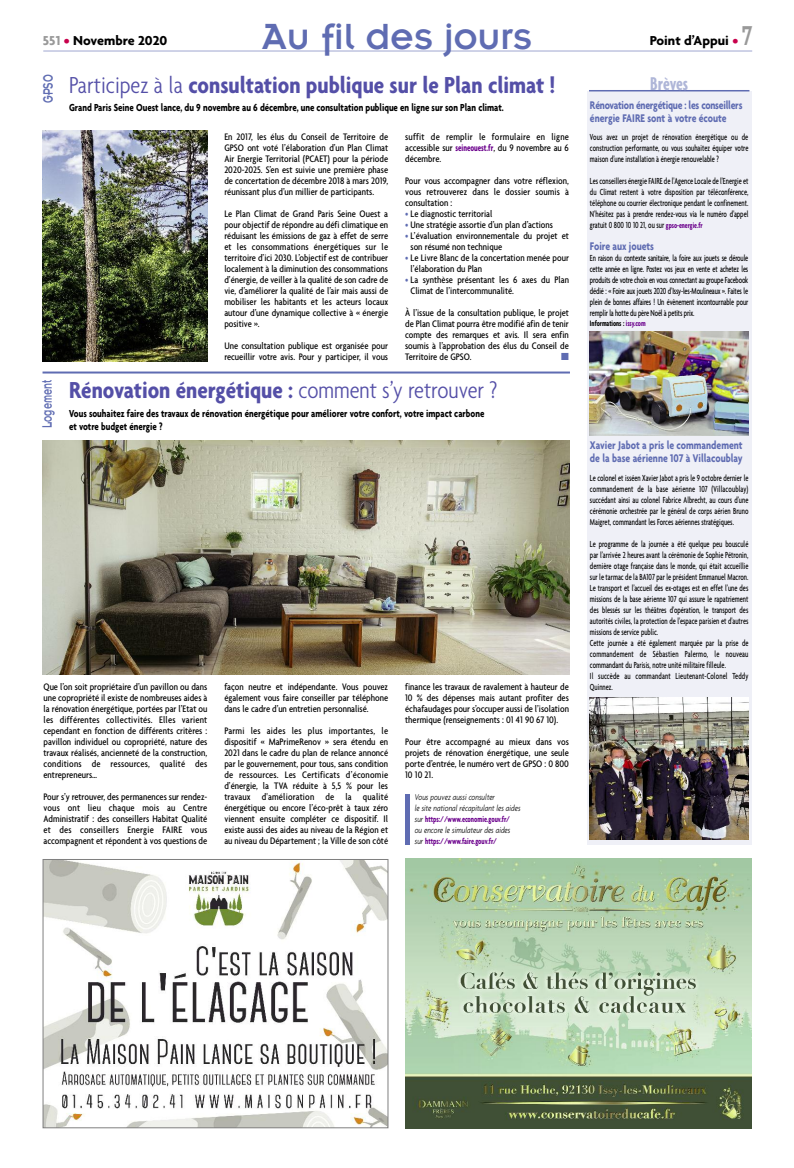
<style>
.page{position:relative;width:794px;height:1168px;background:#fff}
.page>*{position:absolute;margin:0;border:0;box-sizing:border-box;transform-origin:0 0}
.t1{font:40px "Insignia";color:#5f6cb2}
.t2{font:700 condensed 25px "Agenda";color:#544fa7}
.t3{font:700 extra-condensed 20px "Agenda";color:#afb6d8}
.t4{font:15px "Insignia";color:#5f6cb2;scale:.7 1}
.t5{font:700 14px "Agenda";color:#000}
.t6{font:700 12px/13px "Agenda";color:#5f6cb2;scale:.8 1}
.t7{font:700 12px/13px "Agenda";letter-spacing:-.02em;color:#5f6cb2;scale:.8 1}
.t8{font:700 11px "Agenda";color:#000;scale:.8 1}
.t9{font:500 condensed 10.2px/11px "Agenda";color:#000;text-align:justify}
.t10{font:10.2px "Zapf Dingbats";color:#5f6cb2}
.t11{font:500 condensed 9.5px/11px "Agenda";color:#000;text-align:justify;scale:.8 1}
.t12{font:italic 300 9px/11px "Agenda";color:#000;scale:.8 1}
.t13{font:700 condensed 8.5px "Agenda";color:#000;scale:.8 1}
.s1{color:#999}
.s2{color:#c8004c}
.s3{font-family:"Insignia";font-weight:400;font-size:30px;color:#999}
.s4{font-weight:300}
.s5{font-weight:700;color:#6b008c}
.s6{color:#5f6cb2}
.s7{font-weight:700;font-style:normal;font-stretch:condensed;color:#6b008c}
.s8{font-weight:700;font-size:8.5px;color:#6b008c}
.s9{color:#6b008c}
</style>
<div class="page">
<div style="left:587px;top:91px;width:164px;height:753px;background:#eff0f7"></div>
<hr style="left:589px;top:90px;width:160px;height:1px;background:#5f6cb2">
<hr style="left:43px;top:50px;width:709px;height:2px;background:#bfc4e0">
<img style="left:405px;top:859px;width:346px;height:269px">
<hr style="left:43px;top:371px;width:527px;height:2px;background:#5f6cb2">
<div style="left:405px;top:794px;width:5px;height:51px;background:#5f6cb2"></div>
<img style="left:45px;top:861px;width:341px;height:265px">
<div style="left:43px;top:859px;width:345px;height:269px;border:1px solid #808080"></div>
<img style="left:590px;top:698px;width:158px;height:142px">
<img style="left:590px;top:332px;width:158px;height:103px">
<img style="left:43px;top:130px;width:164px;height:232px">
<img style="left:43px;top:441px;width:527px;height:233px">
<h3 class="t5" style="left:43px;top:32px;width:126px"><span class="s1">551</span> <span class="s2">•</span> Novembre 2020</h3>
<h1 class="t1" style="left:262px;top:24px;width:271px">Au fil des jours</h1>
<h3 class="t5" style="left:650px;top:32px;width:104px">Point d’Appui <span class="s2">•</span> <span class="s3">7</span></h3>
<h3 class="t4" style="left:44px;top:103px;width:42px;rotate:-90deg">GPSO</h3>
<h3 class="t4" style="left:43px;top:428px;width:71px;rotate:-90deg">Logement</h3>
<h2 class="t2" style="left:69px;top:69px;width:488px"><span class="s4">Participez à la</span> consultation publique sur le Plan climat !</h2>
<p class="t8" style="left:69px;top:101px;width:545px">Grand Paris Seine Ouest lance, du 9 novembre au 6 décembre, une consultation publique en ligne sur son Plan climat.</p>
<p class="t9" style="left:224px;top:131px;width:165px">En 2017, les élus du Conseil de Territoire de GPSO ont voté l’élaboration d’un Plan Climat Air Energie Territorial (PCAET) pour la période 2020-2025. S’en est suivie une première phase de concertation de décembre 2018 à mars 2019, réunissant plus d’un millier de participants.</p>
<p class="t9" style="left:224px;top:208px;width:165px">Le Plan Climat de Grand Paris Seine Ouest a pour objectif de répondre au défi climatique en réduisant les émissions de gaz à effet de serre et les consommations énergétiques sur le territoire d’ici 2030. L’objectif est de contribuer localement à la diminution des consommations d’énergie, de veiller à la qualité de son cadre de vie, d’améliorer la qualité de l’air mais aussi de mobiliser les habitants et les acteurs locaux autour d’une dynamique collective à « énergie positive ».</p>
<p class="t9" style="left:224px;top:340px;width:165px">Une consultation publique est organisée pour recueillir votre avis. Pour y participer, il vous</p>
<p class="t9" style="left:405px;top:131px;width:165px">suffit de remplir le formulaire en ligne accessible sur <span class="s5">seineouest.fr</span>, du 9 novembre au 6 décembre.</p>
<p class="t9" style="left:405px;top:175px;width:165px">Pour vous accompagner dans votre réflexion, vous retrouverez dans le dossier soumis à consultation :</p>
<p class="t9" style="left:405px;top:208px;width:89px"><span class="s6">•</span> Le diagnostic territorial</p>
<p class="t9" style="left:405px;top:219px;width:149px"><span class="s6">•</span> Une stratégie assortie d’un plan d’actions</p>
<p class="t9" style="left:410px;top:230px;width:160px;text-indent:-5px"><span class="s6">•</span> L’évaluation environnementale du projet et son résumé non technique</p>
<p class="t9" style="left:410px;top:252px;width:160px;text-indent:-5px"><span class="s6">•</span> Le Livre Blanc de la concertation menée pour l’élaboration du Plan</p>
<p class="t9" style="left:410px;top:274px;width:160px;text-indent:-5px"><span class="s6">•</span> La synthèse présentant les 6 axes du Plan<br>Climat de l’intercommunalité.</p>
<p class="t9" style="left:405px;top:307px;width:165px">À l’issue de la consultation publique, le projet de Plan Climat pourra être modifié afin de tenir compte des remarques et avis. Il sera enfin soumis à l’approbation des élus du Conseil de Territoire de GPSO.</p>
<p class="t10" style="left:561px;top:350px;width:9px">■</p>
<h2 class="t2" style="left:69px;top:375px;width:430px">Rénovation énergétique : <span class="s4">comment s’y retrouver ?</span></h2>
<p class="t8" style="left:69px;top:407px;width:520px">Vous souhaitez faire des travaux de rénovation énergétique pour améliorer votre confort, votre impact carbone</p>
<p class="t8" style="left:69px;top:420px;width:118px">et votre budget énergie ?</p>
<p class="t9" style="left:44px;top:681px;width:165px">Que l’on soit propriétaire d’un pavillon ou dans une copropriété il existe de nombreuses aides à la rénovation énergétique, portées par l’Etat ou les différentes collectivités. Elles varient cependant en fonction de différents critères : pavillon individuel ou copropriété, nature des travaux réalisés, ancienneté de la construction, conditions de ressources, qualité des entrepreneurs…</p>
<p class="t9" style="left:44px;top:791px;width:165px">Pour s’y retrouver, des permanences sur rendez&shy;vous ont lieu chaque mois au Centre Administratif : des conseillers Habitat Qualité et des conseillers Energie FAIRE vous accompagnent et répondent à vos questions de</p>
<p class="t9" style="left:224px;top:681px;width:165px">façon neutre et indépendante. Vous pouvez également vous faire conseiller par téléphone dans le cadre d’un entretien personnalisé.</p>
<p class="t9" style="left:224px;top:725px;width:165px">Parmi les aides les plus importantes, le dispositif « MaPrimeRenov » sera étendu en 2021 dans le cadre du plan de relance annoncé par le gouvernement, pour tous, sans condition de ressources. Les Certificats d’économie d’énergie, la TVA réduite à 5,5 % pour les travaux d'amélioration de la qualité énergétique ou encore l’éco-prêt à taux zéro viennent ensuite compléter ce dispositif. Il existe aussi des aides au niveau de la Région et au niveau du Département ; la Ville de son côté</p>
<p class="t9" style="left:405px;top:681px;width:165px">finance les travaux de ravalement à hauteur de 10 % des dépenses mais autant profiter des échafaudages pour s’occuper aussi de l’isolation thermique (renseignements : 01 41 90 67 10).</p>
<p class="t9" style="left:405px;top:736px;width:165px">Pour être accompagné au mieux dans vos projets de rénovation énergétique, une seule porte d’entrée, le numéro vert de GPSO : 0 800<br>10 10 21.</p>
<p class="t12" style="left:415px;top:791px;width:134px">Vous pouvez aussi consulter<br>le site national récapitulant les aides sur <span class="s7">https://www.economie.gouv.fr/<br></span>ou encore le simulateur des aides sur <span class="s7">https://www.faire.gouv.fr/</span></p>
<h3 class="t3" style="left:650px;top:71px;width:40px">Brèves</h3>
<p class="t7" style="left:590px;top:99px;width:192px">Rénovation énergétique : les conseillers énergie FAIRE sont à votre écoute</p>
<p class="t11" style="left:590px;top:131px;width:200px">Vous avez un projet de rénovation énergétique ou de construction performante, ou vous souhaitez équiper votre maison d’une installation à énergie renouvelable ?</p>
<p class="t11" style="left:590px;top:175px;width:200px">Les conseillers énergie FAIRE de l'Agence Locale de l'Energie et du Climat restent à votre disposition par téléconférence, téléphone ou courrier électronique pendant le confinement.<br>N’hésitez pas à prendre rendez-vous via le numéro d’appel gratuit 0 800 10 10 21, ou sur <span class="s8">gpso-energie.fr</span></p>
<p class="t6" style="left:590px;top:239px;width:82px">Foire aux jouets</p>
<p class="t11" style="left:590px;top:252px;width:199px">En raison du contexte sanitaire, la foire aux jouets se déroule cette année en ligne. Postez vos jeux en vente et achetez les produits de votre choix en vous connectant au groupe Facebook dédié : « Foire aux jouets 2020 d’Issy-les-Moulineaux ». Faites le plein de bonnes affaires ! Un évènement incontournable pour remplir la hotte du père Noël à petits prix.</p>
<p class="t13" style="left:590px;top:318px;width:71px">Informations : <span class="s9">issy.com</span></p>
<p class="t6" style="left:590px;top:438px;width:192px">Xavier Jabot a pris le commandement de la base aérienne 107 à Villacoublay</p>
<p class="t11" style="left:590px;top:472px;width:200px">Le colonel et isséen Xavier Jabot a pris le 9 octobre dernier le commandement de la base aérienne 107 (Villacoublay) succédant ainsi au colonel Fabrice Albrecht, au cours d’une cérémonie orchestrée par le général de corps aérien Bruno Maigret, commandant les Forces aériennes stratégiques.</p>
<p class="t11" style="left:590px;top:538px;width:200px;text-align:left">Le programme de la journée a été quelque peu bousculé par l’arrivée 2 heures avant la cérémonie de Sophie Pétronin, dernière otage française dans le monde, qui était accueillie sur le tarmac de la BA107 par le président Emmanuel Macron.<br>Le transport et l’accueil des ex-otages est en effet l’une des missions de la base aérienne 107 qui assure le rapatriement des blessés sur les théâtres d'opération, le transport des autorités civiles, la protection de l'espace parisien et d'autres missions de service public.<br>Cette journée a été également marquée par la prise de commandement de Sébastien Palermo, le nouveau commandant du Parisis, notre unité militaire filleule.<br>Il succède au commandant Lieutenant-Colonel Teddy Quinnez.</p>
</div>
